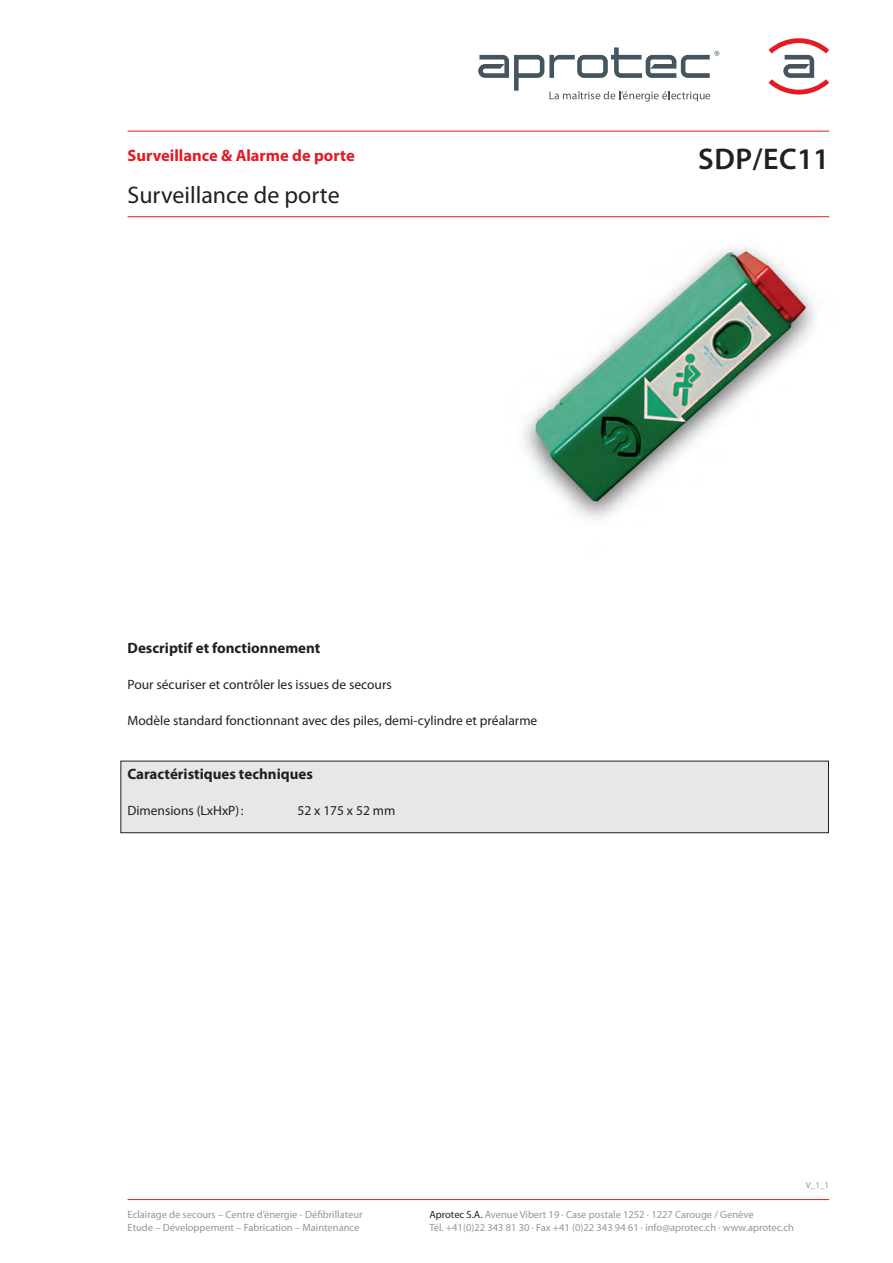
<style>
.page{position:relative;width:893px;height:1263px;background:#fff}
.page>*{position:absolute;margin:0;border:0;box-sizing:border-box;transform-origin:0 0}
.t1{font:600 30px "Myriad Pro";letter-spacing:.02em;color:#231f20}
.t2{font:24px "Myriad Pro";color:#231f20}
.t3{font:700 16.5px "Myriad Pro";color:#e51a23}
.t4{font:700 15px "Myriad Pro";color:#231f20}
.t5{font:13.5px "Myriad Pro";color:#231f20}
.t6{font:10.5px/13.5px "Myriad Pro";color:#939598}
.t7{font:9px "Myriad Pro";color:#939598}
.s1{color:#231f20}
</style>
<div class="page">
<img style="left:523px;top:247px;width:293px;height:273px">
<div style="left:121px;top:761px;width:707px;height:72px;background:#e6e7e9"></div>
<div style="left:121px;top:761px;width:708px;height:72px;border:1px solid #231f20"></div>
<hr style="left:128px;top:1199px;width:701px;height:1px;background:#e51a23">
<hr style="left:128px;top:216px;width:701px;height:1px;background:#e51a23">
<svg style="left:768px;top:38px;width:61px;height:56px"></svg>
<svg style="left:478px;top:47px;width:241px;height:55px"></svg>
<hr style="left:128px;top:131px;width:701px;height:1px;background:#e51a23">
<p class="t3" style="left:128px;top:145px;width:229px">Surveillance &amp; Alarme de porte</p>
<p class="t2" style="left:128px;top:180px;width:214px">Surveillance de porte</p>
<p class="t1" style="left:698px;top:140px;width:132px">SDP/EC11</p>
<p class="t4" style="left:128px;top:638px;width:194px">Descriptif et fonctionnement</p>
<p class="t5" style="left:128px;top:676px;width:266px">Pour sécuriser et contrôler les issues de secours</p>
<p class="t5" style="left:128px;top:712px;width:411px">Modèle standard fonctionnant avec des piles, demi-cylindre et préalarme</p>
<p class="t4" style="left:127px;top:764px;width:187px">Caractéristiques techniques</p>
<p class="t5" style="left:127px;top:802px;width:118px">Dimensions (LxHxP):</p>
<p class="t5" style="left:297px;top:802px;width:99px">52 x 175 x 52 mm</p>
<p class="t7" style="left:806px;top:1179px;width:25px">V_1_1</p>
<p class="t6" style="left:128px;top:1207px;width:237px">Eclairage de secours – Centre d’énergie - Défibrillateur<br>Etude – Développement – Fabrication – Maintenance</p>
<p class="t6" style="left:429px;top:1207px;width:366px"><span class="s1">Aprotec S.A.</span> Avenue Vibert 19 · Case postale 1252 · 1227 Carouge / Genève<br>Tél. +41(0)22 343 81 30 · Fax +41 (0)22 343 94 61 · info@aprotec.ch · www.aprotec.ch</p>
</div>
